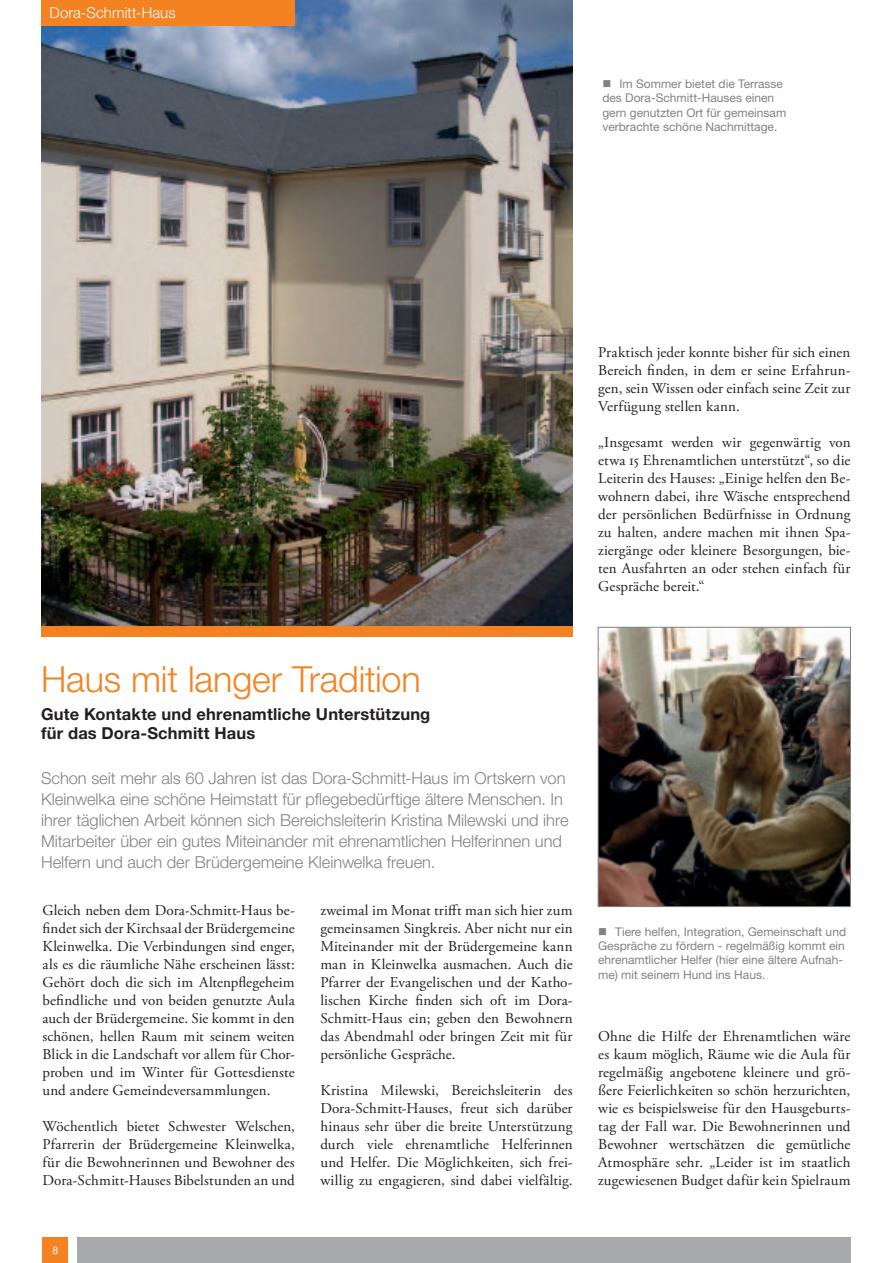
<style>
.page{position:relative;width:893px;height:1263px;background:#fff}
.page>*{position:absolute;margin:0;border:0;box-sizing:border-box;transform-origin:0 0}
.t1{font:300 36px "Helvetica Neue";letter-spacing:-.005em;color:#f58220}
.t2{font:300 16.5px/21px "Helvetica Neue";color:#808285}
.t3{font:700 16.5px/19.5px "Helvetica Neue";letter-spacing:.01em;color:#231f20}
.t4{font:15px/18px "Adobe Garamond Pro";letter-spacing:.01em;color:#231f20;text-align:justify}
.t5{font:300 15px "Helvetica Neue";letter-spacing:.005em;color:#fff}
.t6{font:12px/14.4px "Helvetica Neue";color:#808285}
.t7{font:10.5px "Helvetica Neue";color:#fff}
</style>
<div class="page">
<img style="left:41px;top:0;width:532px;height:626px">
<div style="left:77px;top:1237px;width:773px;height:26px;background:#a8a9ad"></div>
<div style="left:43px;top:1237px;width:25px;height:26px;background:#f58220"></div>
<div style="left:41px;top:0;width:253px;height:26px;background:#f58220"></div>
<img style="left:600px;top:629px;width:249px;height:276px">
<div style="left:598px;top:627px;width:253px;height:280px;border:1px solid #808285"></div>
<div style="left:41px;top:626px;width:532px;height:11px;background:#f58220"></div>
<p class="t5" style="left:50px;top:4px;width:128px">Dora-Schmitt-Haus</p>
<p class="t6" style="left:602px;top:76px;width:185px;text-indent:17px">Im Sommer bietet die Terrasse des Dora-Schmitt-Hauses einen gern genutzten Ort für gemeinsam verbrachte schöne Nachmittage.</p>
<p class="t4" style="left:598px;top:344px;width:254px">Praktisch jeder konnte bisher für sich einen Bereich finden, in dem er seine Erfahrun&shy;gen, sein Wissen oder einfach seine Zeit zur Verfügung stellen kann.</p>
<p class="t4" style="left:598px;top:434px;width:254px">„Insgesamt werden wir gegenwärtig von etwa 15 Ehrenamtlichen unterstützt“, so die Leiterin des Hauses: „Einige helfen den Be&shy;wohnern dabei, ihre Wäsche entsprechend der persönlichen Bedürfnisse in Ordnung zu halten, andere machen mit ihnen Spa&shy;ziergänge oder kleinere Besorgungen, bie&shy;ten Ausfahrten an oder stehen einfach für Gespräche bereit.“</p>
<h1 class="t1" style="left:41px;top:657px;width:381px">Haus mit langer Tradition</h1>
<p class="t3" style="left:41px;top:703px;width:391px">Gute Kontakte und ehrenamtliche Unterstützung für das Dora-Schmitt Haus</p>
<p class="t2" style="left:41px;top:767px;width:529px">Schon seit mehr als 60 Jahren ist das Dora-Schmitt-Haus im Ortskern von Kleinwelka eine schöne Heimstatt für pflegebedürftige ältere Menschen. In ihrer täglichen Arbeit können sich Bereichsleiterin Kristina Milewski und ihre Mitarbeiter über ein gutes Miteinander mit ehrenamtlichen Helferinnen und Helfern und auch der Brüdergemeine Kleinwelka freuen.</p>
<p class="t4" style="left:43px;top:902px;width:254px">Gleich neben dem Dora-Schmitt-Haus be&shy;findet sich der Kirchsaal der Brüdergemeine Kleinwelka. Die Verbindungen sind enger, als es die räumliche Nähe erscheinen lässt:<br>Gehört doch die sich im Altenpflegeheim befindliche und von beiden genutzte Aula auch der Brüdergemeine. Sie kommt in den schönen, hellen Raum mit seinem weiten Blick in die Landschaft vor allem für Chor&shy;proben und im Winter für Gottesdienste und andere Gemeindeversammlungen.</p>
<p class="t4" style="left:43px;top:1118px;width:254px">Wöchentlich bietet Schwester Welschen, Pfarrerin der Brüdergemeine Kleinwelka, für die Bewohnerinnen und Bewohner des Dora-Schmitt-Hauses Bibelstunden an und</p>
<p class="t7" style="left:52px;top:1244px;width:7px">8</p>
<p class="t4" style="left:320px;top:902px;width:254px">zweimal im Monat trifft man sich hier zum gemeinsamen Singkreis. Aber nicht nur ein Miteinander mit der Brüdergemeine kann man in Kleinwelka ausmachen. Auch die Pfarrer der Evangelischen und der Katho&shy;lischen Kirche finden sich oft im Dora-Schmitt-Haus ein; geben den Bewohnern das Abendmahl oder bringen Zeit mit für persönliche Gespräche.</p>
<p class="t4" style="left:320px;top:1082px;width:254px">Kristina Milewski, Bereichsleiterin des Dora-Schmitt-Hauses, freut sich darüber hinaus sehr über die breite Unterstützung durch viele ehrenamtliche Helferinnen und Helfer. Die Möglichkeiten, sich frei&shy;willig zu engagieren, sind dabei vielfältig.</p>
<p class="t6" style="left:598px;top:924px;width:249px;text-indent:17px">Tiere helfen, Integration, Gemeinschaft und Gespräche zu fördern - regelmäßig kommt ein ehrenamtlicher Helfer (hier eine ältere Aufnah&shy;me) mit seinem Hund ins Haus.</p>
<p class="t4" style="left:598px;top:1028px;width:254px">Ohne die Hilfe der Ehrenamtlichen wäre es kaum möglich, Räume wie die Aula für regelmäßig angebotene kleinere und grö&shy;ßere Feierlichkeiten so schön herzurichten, wie es beispielsweise für den Hausgeburts&shy;tag der Fall war. Die Bewohnerinnen und Bewohner wertschätzen die gemütliche Atmosphäre sehr. „Leider ist im staatlich zugewiesenen Budget dafür kein Spielraum</p>
</div>
